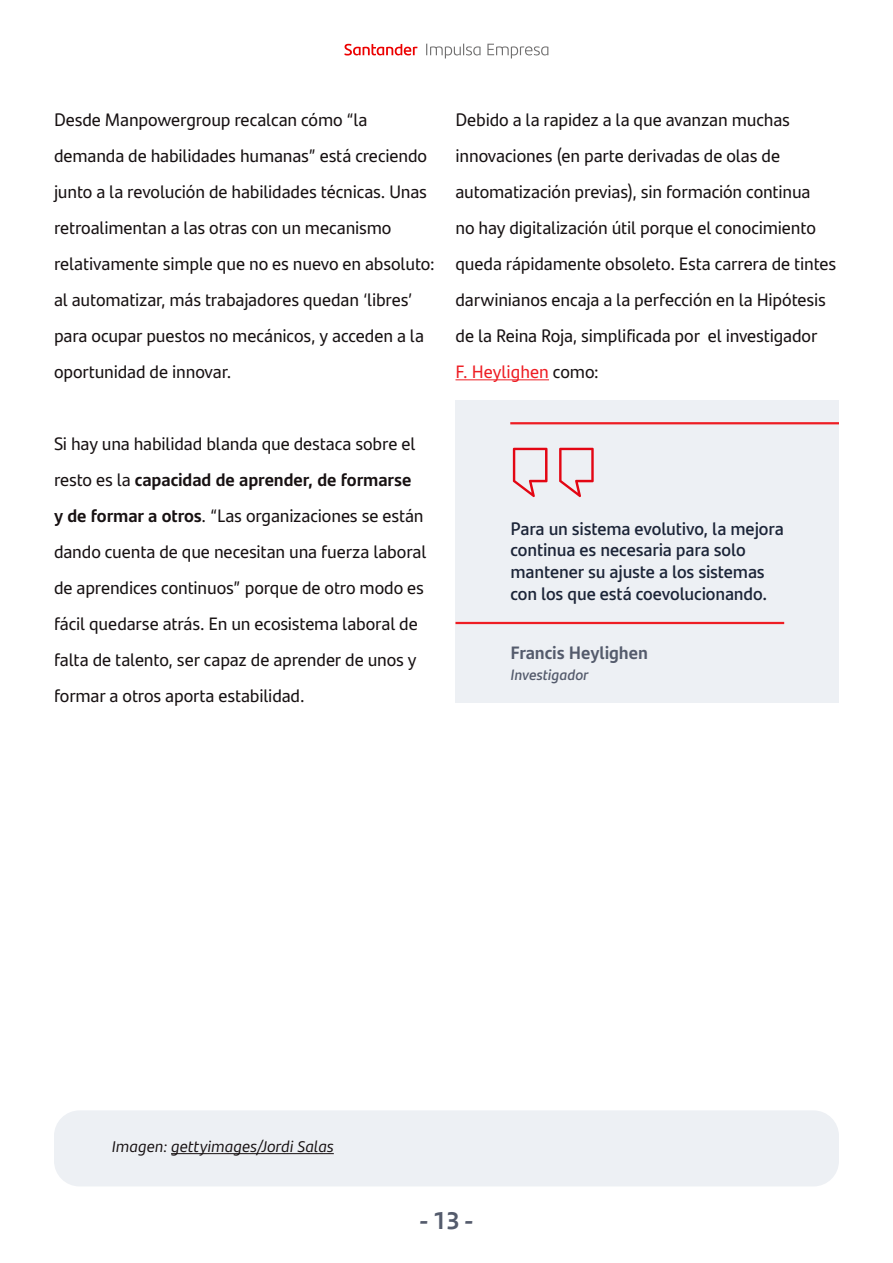
<style>
.page{position:relative;width:893px;height:1263px;background:#fff}
.page>*{position:absolute;margin:0;border:0;box-sizing:border-box;transform-origin:0 0}
.t1{font:700 24px "Santander Headline";color:#545b6c}
.t2{font:18px/36px "Santander Text";letter-spacing:-.01em;color:#171112}
.t3{font:600 18px/21.6px "Santander Text";letter-spacing:-.01em;color:#1c2538}
.t4{font:700 18px "Santander Text";letter-spacing:-.005em;color:#545b6c}
.t5{font:italic 15px "Santander Micro Text";color:#171112}
.t6{font:italic 600 15px "Santander Text";color:#545b6c}
.s1{font-weight:700}
.s2{color:#ee1d23}
</style>
<div class="page">
<svg style="left:344px;top:44px;width:73px;height:12px"></svg>
<svg style="left:426px;top:44px;width:55px;height:14px"></svg>
<svg style="left:487px;top:44px;width:61px;height:14px"></svg>
<hr style="left:455px;top:379px;width:94px;height:1px;background:#ee1d23">
<div style="left:455px;top:400px;width:384px;height:302px;background:#edf0f4"></div>
<hr style="left:510px;top:422px;width:329px;height:2px;background:#ee1d23">
<hr style="left:455px;top:622px;width:329px;height:2px;background:#ee1d23">
<svg style="left:559px;top:448px;width:35px;height:49px"></svg>
<svg style="left:513px;top:448px;width:34px;height:49px"></svg>
<div style="left:54px;top:1110px;width:785px;height:76px;background:#edf0f4;border-radius:26px"></div>
<hr style="left:171px;top:1153px;width:163px;height:1px;background:#171112">
<p class="t2" style="left:54px;top:101px;width:382px">Desde Manpowergroup recalcan cómo “la demanda de habilidades humanas” está creciendo junto a la revolución de habilidades técnicas. Unas retroalimentan a las otras con un mecanismo relativamente simple que no es nuevo en absoluto: al automatizar, más trabajadores quedan ‘libres’ para ocupar puestos no mecánicos, y acceden a la oportunidad de innovar.</p>
<p class="t2" style="left:54px;top:425px;width:374px">Si hay una habilidad blanda que destaca sobre el resto es la <span class="s1">capacidad de aprender, de formarse<br>y de formar a otros</span>. “Las organizaciones se están dando cuenta de que necesitan una fuerza laboral de aprendices continuos” porque de otro modo es fácil quedarse atrás. En un ecosistema laboral de falta de talento, ser capaz de aprender de unos y formar a otros aporta estabilidad.</p>
<p class="t2" style="left:455px;top:101px;width:382px">Debido a la rapidez a la que avanzan muchas innovaciones (en parte derivadas de olas de automatización previas), sin formación continua<br>no hay digitalización útil porque el conocimiento queda rápidamente obsoleto. Esta carrera de tintes darwinianos encaja a la perfección en la Hipótesis de la Reina Roja, simplificada por el investigador<br><span class="s2">F. Heylighen</span> como:</p>
<p class="t3" style="left:510px;top:517px;width:275px">Para un sistema evolutivo, la mejora continua es necesaria para solo mantener su ajuste a los sistemas con los que está coevolucionando.</p>
<p class="t4" style="left:510px;top:638px;width:139px">Francis Heylighen</p>
<p class="t6" style="left:510px;top:663px;width:79px">Investigador</p>
<p class="t5" style="left:112px;top:1136px;width:223px">Imagen: gettyimages/Jordi Salas</p>
<h1 class="t1" style="left:420px;top:1202px;width:55px">- 13 -</h1>
</div>
